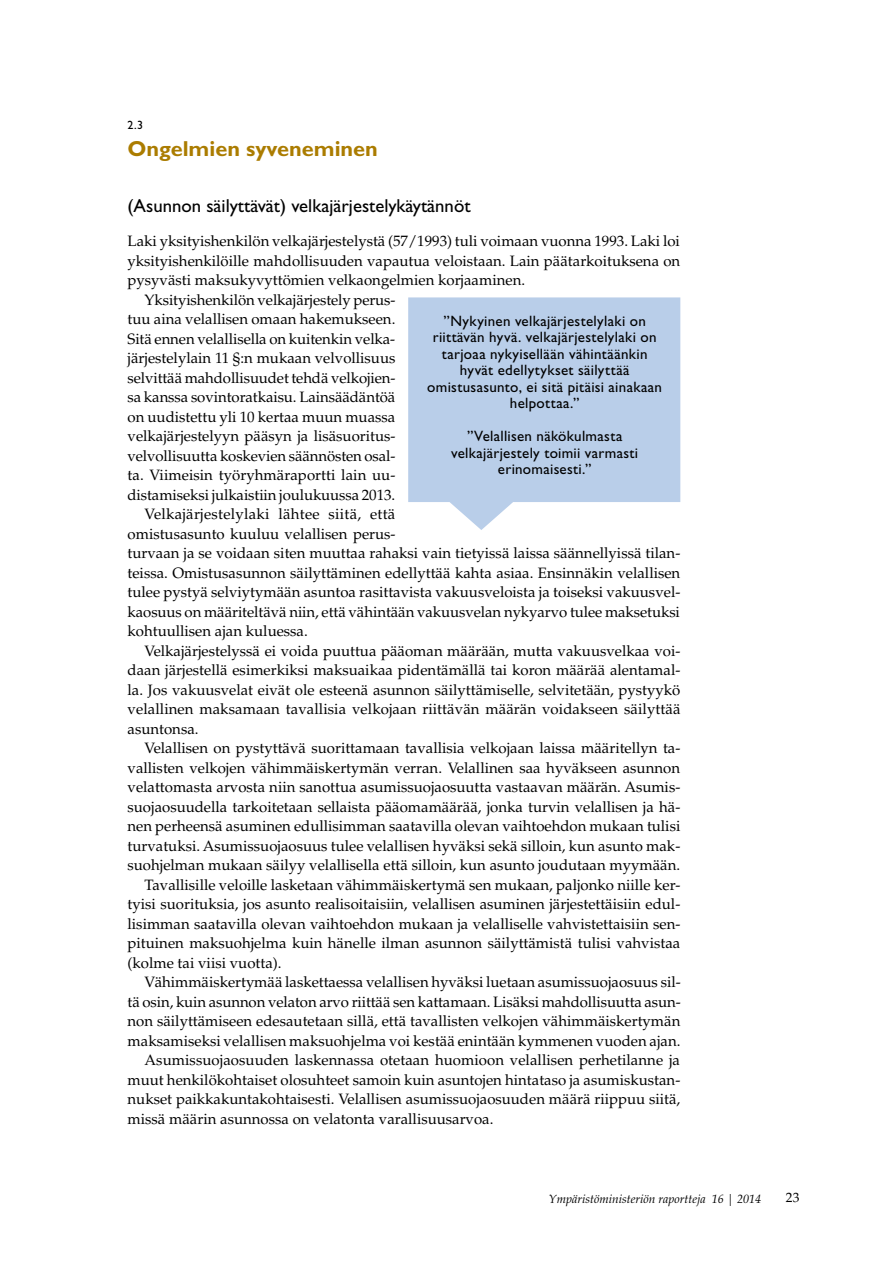
<style>
.page{position:relative;width:893px;height:1263px;background:#fff}
.page>*{position:absolute;margin:0;border:0;box-sizing:border-box;transform-origin:0 0}
.t1{font:700 21.75px "Gill Sans Std";color:#ab7c00}
.t2{font:18.75px "Gill Sans Std";color:#000}
.t3{font:15px "Palatino LT Std";color:#000}
.t4{font:15px/16.5px "Gill Sans Std";letter-spacing:.02em;color:#000;text-align:center}
.t5{font:15px "Palatino LT Std";letter-spacing:.02em;color:#000}
.t6{font:13.5px "Palatino LT Std";color:#000}
.t7{font:italic 12px "Palatino LT Std";color:#000}
.t8{font:12px "Gill Sans Std";color:#000}
</style>
<div class="page">
<svg style="left:408px;top:297px;width:272px;height:233px;background:#c0d3eb"></svg>
<p class="t8" style="left:128px;top:118px;width:17px">2.3</p>
<h1 class="t1" style="left:128px;top:136px;width:252px">Ongelmien syveneminen</h1>
<p class="t2" style="left:128px;top:194px;width:345px">(Asunnon säilyttävät) velkajärjestelykäytännöt</p>
<p class="t3" style="left:128px;top:232px;width:554px">Laki yksityishenkilön velkajärjestelystä (57/1993) tuli voimaan vuonna 1993. Laki loi</p>
<p class="t3" style="left:128px;top:252px;width:554px">yksityishenkilöille mahdollisuuden vapautua veloistaan. Lain päätarkoituksena on</p>
<p class="t3" style="left:128px;top:271px;width:399px">pysyvästi maksukyvyttömien velkaongelmien korjaaminen.</p>
<p class="t3" style="left:145px;top:291px;width:252px">Yksityishenkilön velkajärjestely perus-</p>
<p class="t3" style="left:128px;top:310px;width:269px">tuu aina velallisen omaan hakemukseen.</p>
<p class="t3" style="left:128px;top:330px;width:269px">Sitä ennen velallisella on kuitenkin velka-</p>
<p class="t3" style="left:128px;top:349px;width:269px">järjestelylain 11 §:n mukaan velvollisuus</p>
<p class="t3" style="left:128px;top:369px;width:269px">selvittää mahdollisuudet tehdä velkojien-</p>
<p class="t3" style="left:128px;top:388px;width:269px">sa kanssa sovintoratkaisu. Lainsäädäntöä</p>
<p class="t3" style="left:128px;top:408px;width:269px">on uudistettu yli 10 kertaa muun muassa</p>
<p class="t3" style="left:128px;top:427px;width:269px">velkajärjestelyyn pääsyn ja lisäsuoritus-</p>
<p class="t3" style="left:128px;top:447px;width:269px">velvollisuutta koskevien säännösten osal-</p>
<p class="t3" style="left:128px;top:466px;width:269px">ta. Viimeisin työryhmäraportti lain uu-</p>
<p class="t3" style="left:128px;top:486px;width:269px">distamiseksi julkaistiin joulukuussa 2013.</p>
<p class="t5" style="left:145px;top:505px;width:252px">Velkajärjestelylaki lähtee siitä, että</p>
<p class="t3" style="left:128px;top:525px;width:269px">omistusasunto kuuluu velallisen perus-</p>
<p class="t3" style="left:128px;top:544px;width:554px">turvaan ja se voidaan siten muuttaa rahaksi vain tietyissä laissa säännellyissä tilan-</p>
<p class="t3" style="left:128px;top:564px;width:554px">teissa. Omistusasunnon säilyttäminen edellyttää kahta asiaa. Ensinnäkin velallisen</p>
<p class="t3" style="left:128px;top:583px;width:554px">tulee pystyä selviytymään asuntoa rasittavista vakuusveloista ja toiseksi vakuusvel-</p>
<p class="t3" style="left:128px;top:603px;width:554px">kaosuus on määriteltävä niin, että vähintään vakuusvelan nykyarvo tulee maksetuksi</p>
<p class="t3" style="left:128px;top:622px;width:182px">kohtuullisen ajan kuluessa.</p>
<p class="t3" style="left:145px;top:642px;width:537px">Velkajärjestelyssä ei voida puuttua pääoman määrään, mutta vakuusvelkaa voi-</p>
<p class="t3" style="left:128px;top:661px;width:554px">daan järjestellä esimerkiksi maksuaikaa pidentämällä tai koron määrää alentamal-</p>
<p class="t3" style="left:128px;top:681px;width:554px">la. Jos vakuusvelat eivät ole esteenä asunnon säilyttämiselle, selvitetään, pystyykö</p>
<p class="t3" style="left:128px;top:700px;width:554px">velallinen maksamaan tavallisia velkojaan riittävän määrän voidakseen säilyttää</p>
<p class="t3" style="left:128px;top:720px;width:73px">asuntonsa.</p>
<p class="t3" style="left:145px;top:739px;width:537px">Velallisen on pystyttävä suorittamaan tavallisia velkojaan laissa määritellyn ta-</p>
<p class="t3" style="left:128px;top:759px;width:554px">vallisten velkojen vähimmäiskertymän verran. Velallinen saa hyväkseen asunnon</p>
<p class="t3" style="left:128px;top:778px;width:554px">velattomasta arvosta niin sanottua asumissuojaosuutta vastaavan määrän. Asumis-</p>
<p class="t3" style="left:128px;top:798px;width:554px">suojaosuudella tarkoitetaan sellaista pääomamäärää, jonka turvin velallisen ja hä-</p>
<p class="t3" style="left:128px;top:817px;width:554px">nen perheensä asuminen edullisimman saatavilla olevan vaihtoehdon mukaan tulisi</p>
<p class="t3" style="left:128px;top:837px;width:554px">turvatuksi. Asumissuojaosuus tulee velallisen hyväksi sekä silloin, kun asunto mak-</p>
<p class="t3" style="left:128px;top:856px;width:554px">suohjelman mukaan säilyy velallisella että silloin, kun asunto joudutaan myymään.</p>
<p class="t3" style="left:145px;top:876px;width:537px">Tavallisille veloille lasketaan vähimmäiskertymä sen mukaan, paljonko niille ker-</p>
<p class="t3" style="left:128px;top:895px;width:554px">tyisi suorituksia, jos asunto realisoitaisiin, velallisen asuminen järjestettäisiin edul-</p>
<p class="t3" style="left:128px;top:915px;width:554px">lisimman saatavilla olevan vaihtoehdon mukaan ja velalliselle vahvistettaisiin sen-</p>
<p class="t3" style="left:128px;top:934px;width:554px">pituinen maksuohjelma kuin hänelle ilman asunnon säilyttämistä tulisi vahvistaa</p>
<p class="t3" style="left:128px;top:954px;width:155px">(kolme tai viisi vuotta).</p>
<p class="t3" style="left:145px;top:973px;width:538px">Vähimmäiskertymää laskettaessa velallisen hyväksi luetaan asumissuojaosuus sil-</p>
<p class="t3" style="left:128px;top:993px;width:555px">tä osin, kuin asunnon velaton arvo riittää sen kattamaan. Lisäksi mahdollisuutta asun-</p>
<p class="t3" style="left:128px;top:1012px;width:554px">non säilyttämiseen edesautetaan sillä, että tavallisten velkojen vähimmäiskertymän</p>
<p class="t3" style="left:128px;top:1032px;width:554px">maksamiseksi velallisen maksuohjelma voi kestää enintään kymmenen vuoden ajan.</p>
<p class="t3" style="left:145px;top:1051px;width:537px">Asumissuojaosuuden laskennassa otetaan huomioon velallisen perhetilanne ja</p>
<p class="t3" style="left:128px;top:1071px;width:554px">muut henkilökohtaiset olosuhteet samoin kuin asuntojen hintataso ja asumiskustan-</p>
<p class="t3" style="left:128px;top:1090px;width:554px">nukset paikkakuntakohtaisesti. Velallisen asumissuojaosuuden määrä riippuu siitä,</p>
<p class="t3" style="left:128px;top:1110px;width:367px">missä määrin asunnossa on velatonta varallisuusarvoa.</p>
<p class="t4" style="left:427px;top:313px;width:236px">”Nykyinen velkajärjestelylaki on riittävän hyvä. velkajärjestelylaki on tarjoaa nykyisellään vähintäänkin hyvät edellytykset säilyttää omistusasunto, ei sitä pitäisi ainakaan helpottaa.”</p>
<p class="t4" style="left:451px;top:428px;width:189px">”Velallisen näkökulmasta velkajärjestely toimii varmasti erinomaisesti.”</p>
<p class="t7" style="left:549px;top:1192px;width:214px">Ympäristöministeriön raportteja 16 | 2014</p>
<p class="t6" style="left:786px;top:1190px;width:15px">23</p>
</div>
